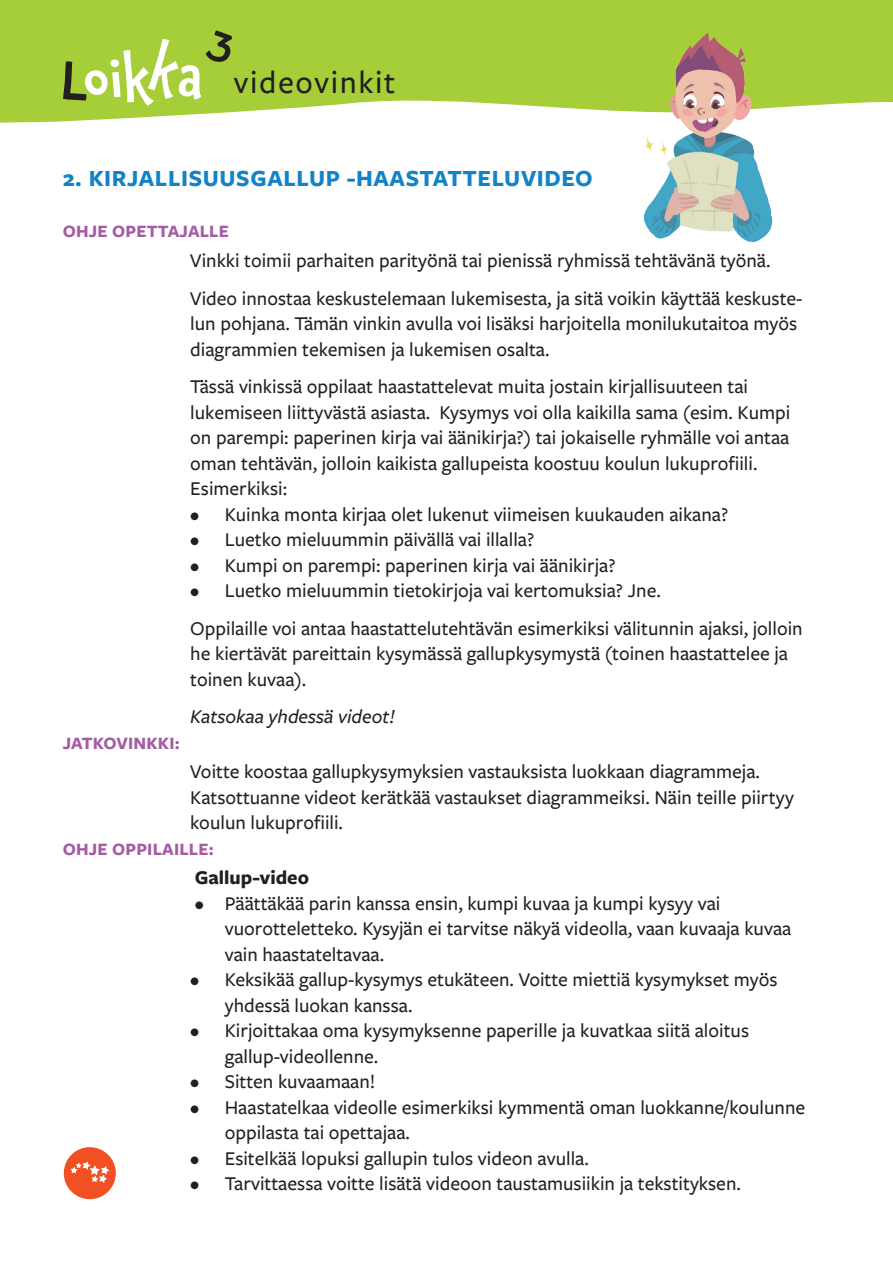
<style>
.page{position:relative;width:893px;height:1263px;background:#fff}
.page>*{position:absolute;margin:0;border:0;box-sizing:border-box;transform-origin:0 0}
.t1{font:500 51.45px "Chaloops";color:#fff}
.t2{font:500 33px "Freight Sans Pro";letter-spacing:.05em;color:#231f20}
.t3{font:700 24px "Freight Sans Pro";letter-spacing:.025em;color:#1283c6}
.t4{font:500 20.25px/25.5px "Freight Sans Pro";color:#231f20}
.t5{font:italic 500 20.25px "Freight Sans Pro";color:#231f20}
.t6{font:700 20.25px "Freight Sans Pro";color:#231f20}
.t7{font:700 18px "Freight Sans Pro";letter-spacing:.01em;color:#a45ca5}
.s1{color:#231f20}
</style>
<div class="page">
<svg style="left:0;top:0;width:893px;height:123px;fill:#a6ce39"></svg>
<img style="left:608px;top:22px;width:185px;height:220px">
<div style="left:64px;top:1147px;width:52px;height:52px;background:#f15122;border-radius:50%"></div>
<svg style="left:71px;top:1162px;width:38px;height:21px"></svg>
<div style="left:143px;top:38px;width:48px;height:63px;background:#a6ce39"></div>
<svg style="left:204px;top:29px;width:32px;height:36px"></svg>
<h1 class="t1" style="left:62px;top:39px;width:142px"><span class="s1">L</span>oik a</h1>
<h2 class="t2" style="left:234px;top:60px;width:163px">videovinkit</h2>
<p class="t3" style="left:63px;top:162px;width:532px">2. KIRJALLISUUSGALLUP -HAASTATTELUVIDEO</p>
<p class="t7" style="left:63px;top:219px;width:168px">OHJE OPETTAJALLE</p>
<p class="t4" style="left:190px;top:241px;width:614px;line-height:37.5px">Vinkki toimii parhaiten parityönä tai pienissä ryhmissä tehtävänä työnä.<br>Video innostaa keskustelemaan lukemisesta, ja sitä voikin käyttää keskuste-</p>
<p class="t4" style="left:190px;top:310px;width:608px">lun pohjana. Tämän vinkin avulla voi lisäksi harjoitella monilukutaitoa myös diagrammien tekemisen ja lukemisen osalta.</p>
<p class="t4" style="left:190px;top:373px;width:602px">Tässä vinkissä oppilaat haastattelevat muita jostain kirjallisuuteen tai lukemiseen liittyvästä asiasta. Kysymys voi olla kaikilla sama (esim. Kumpi on parempi: paperinen kirja vai äänikirja?) tai jokaiselle ryhmälle voi antaa oman tehtävän, jolloin kaikista gallupeista koostuu koulun lukuprofiili.<br>Esimerkiksi:</p>
<p class="t4" style="left:190px;top:501px;width:539px">• Kuinka monta kirjaa olet lukenut viimeisen kuukauden aikana?</p>
<p class="t4" style="left:190px;top:526px;width:345px">• Luetko mieluummin päivällä vai illalla?</p>
<p class="t4" style="left:190px;top:552px;width:427px">• Kumpi on parempi: paperinen kirja vai äänikirja?</p>
<p class="t4" style="left:190px;top:571px;width:614px;line-height:37.5px">• Luetko mieluummin tietokirjoja vai kertomuksia? Jne.<br>Oppilaille voi antaa haastattelutehtävän esimerkiksi välitunnin ajaksi, jolloin</p>
<p class="t4" style="left:190px;top:640px;width:599px">he kiertävät pareittain kysymässä gallupkysymystä (toinen haastattelee ja toinen kuvaa).</p>
<p class="t5" style="left:190px;top:703px;width:206px">Katsokaa yhdessä videot!</p>
<p class="t7" style="left:63px;top:730px;width:119px">JATKOVINKKI:</p>
<p class="t4" style="left:190px;top:758px;width:605px">Voitte koostaa gallupkysymyksien vastauksista luokkaan diagrammeja.<br>Katsottuanne videot kerätkää vastaukset diagrammeiksi. Näin teille piirtyy koulun lukuprofiili.</p>
<p class="t7" style="left:63px;top:836px;width:153px">OHJE OPPILAILLE:</p>
<p class="t6" style="left:195px;top:864px;width:116px">Gallup-video</p>
<p class="t4" style="left:225px;top:890px;width:568px;text-indent:-30px">• Päättäkää parin kanssa ensin, kumpi kuvaa ja kumpi kysyy vai vuorotteletteko. Kysyjän ei tarvitse näkyä videolla, vaan kuvaaja kuvaa vain haastateltavaa.</p>
<p class="t4" style="left:225px;top:966px;width:554px;text-indent:-34px">• Keksikää gallup-kysymys etukäteen. Voitte miettiä kysymykset myös yhdessä luokan kanssa.</p>
<p class="t4" style="left:225px;top:1017px;width:526px;text-indent:-34px">• Kirjoittakaa oma kysymyksenne paperille ja kuvatkaa siitä aloitus gallup-videollenne.</p>
<p class="t4" style="left:190px;top:1068px;width:187px">• Sitten kuvaamaan!</p>
<p class="t4" style="left:225px;top:1094px;width:582px;text-indent:-34px">• Haastatelkaa videolle esimerkiksi kymmentä oman luokkanne/koulunne oppilasta tai opettajaa.</p>
<p class="t4" style="left:190px;top:1144px;width:400px">• Esitelkää lopuksi gallupin tulos videon avulla.</p>
<p class="t4" style="left:190px;top:1170px;width:552px">• Tarvittaessa voitte lisätä videoon taustamusiikin ja tekstityksen.</p>
</div>
